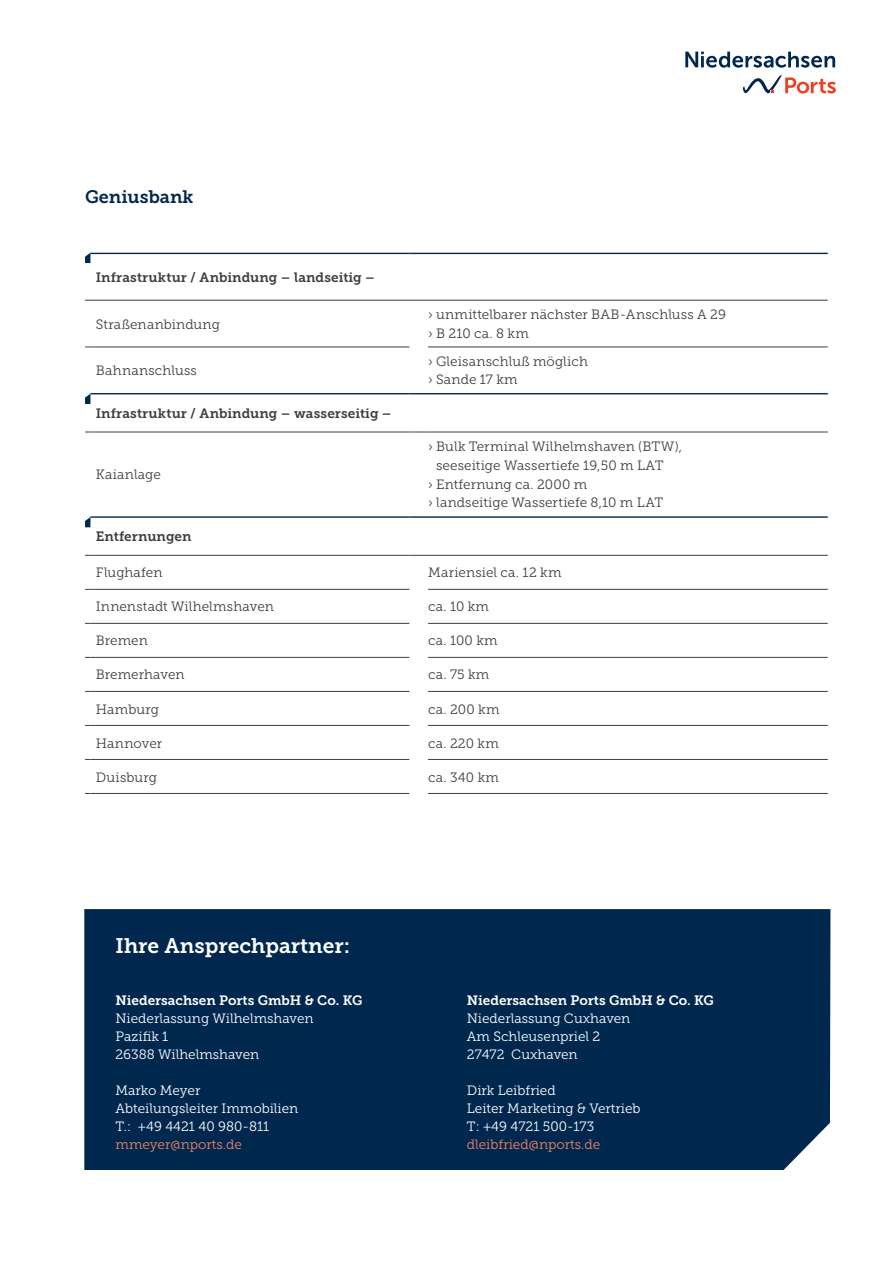
<style>
.page{position:relative;width:893px;height:1263px;background:#fff}
.page>*{position:absolute;margin:0;border:0;box-sizing:border-box;transform-origin:0 0}
.t1{font:21px "Museo Slab 700";color:#fff}
.t2{font:18px "Museo Slab 700";color:#00284f}
.t3{font:13.5px/18.6px "Museo Slab 300";letter-spacing:.01em;color:#3e3e3f}
.t4{font:13.5px/18px "Museo Slab 300";color:#fff}
.t5{font:13.5px "Museo Slab 700";letter-spacing:.005em;color:#3e3e3f}
.t6{font:13.5px "Museo Slab 700";color:#fff}
.t7{font:13.5px "Museo Slab 300";color:#f48465}
</style>
<div class="page">
<svg style="left:685px;top:52px;width:150px;height:16px"></svg>
<svg style="left:743px;top:75px;width:93px;height:19px"></svg>
<hr style="left:90px;top:347px;width:319px;height:1px;background:#3e3e3f">
<hr style="left:428px;top:347px;width:400px;height:1px;background:#3e3e3f">
<hr style="left:90px;top:589px;width:319px;height:1px;background:#3e3e3f">
<hr style="left:428px;top:589px;width:400px;height:1px;background:#3e3e3f">
<hr style="left:90px;top:623px;width:319px;height:1px;background:#3e3e3f">
<hr style="left:428px;top:623px;width:400px;height:1px;background:#3e3e3f">
<hr style="left:90px;top:657px;width:319px;height:1px;background:#3e3e3f">
<hr style="left:428px;top:657px;width:400px;height:1px;background:#3e3e3f">
<hr style="left:90px;top:691px;width:319px;height:1px;background:#3e3e3f">
<hr style="left:428px;top:691px;width:400px;height:1px;background:#3e3e3f">
<hr style="left:90px;top:725px;width:319px;height:1px;background:#3e3e3f">
<hr style="left:428px;top:725px;width:400px;height:1px;background:#3e3e3f">
<hr style="left:90px;top:759px;width:319px;height:1px;background:#3e3e3f">
<hr style="left:428px;top:759px;width:400px;height:1px;background:#3e3e3f">
<hr style="left:90px;top:793px;width:319px;height:1px;background:#3e3e3f">
<hr style="left:428px;top:793px;width:400px;height:1px;background:#3e3e3f">
<hr style="left:90px;top:253px;width:319px;height:1px;background:#00284f">
<svg style="left:409px;top:253px;width:19px;height:1px"></svg>
<hr style="left:428px;top:253px;width:400px;height:1px;background:#00284f">
<hr style="left:90px;top:393px;width:319px;height:1px;background:#00284f">
<svg style="left:409px;top:393px;width:19px;height:1px"></svg>
<hr style="left:428px;top:393px;width:400px;height:1px;background:#00284f">
<hr style="left:90px;top:516px;width:319px;height:2px;background:#00284f">
<svg style="left:409px;top:516px;width:19px;height:2px"></svg>
<hr style="left:428px;top:516px;width:400px;height:2px;background:#00284f">
<hr style="left:90px;top:300px;width:319px;height:1px;background:#3e3e3f">
<svg style="left:409px;top:300px;width:19px;height:1px"></svg>
<hr style="left:428px;top:300px;width:400px;height:1px;background:#3e3e3f">
<hr style="left:90px;top:432px;width:319px;height:1px;background:#3e3e3f">
<svg style="left:409px;top:432px;width:19px;height:1px"></svg>
<hr style="left:428px;top:432px;width:400px;height:1px;background:#3e3e3f">
<hr style="left:90px;top:555px;width:319px;height:1px;background:#3e3e3f">
<svg style="left:409px;top:555px;width:19px;height:1px"></svg>
<hr style="left:428px;top:555px;width:400px;height:1px;background:#3e3e3f">
<svg style="left:85px;top:253px;width:5px;height:10px"></svg>
<svg style="left:85px;top:394px;width:5px;height:10px"></svg>
<svg style="left:85px;top:517px;width:5px;height:10px"></svg>
<div style="left:84px;top:909px;width:747px;height:261px;background:#00284f"></div>
<h2 class="t2" style="left:85px;top:187px;width:110px">Geniusbank</h2>
<p class="t5" style="left:96px;top:270px;width:281px">Infrastruktur / Anbindung – landseitig –</p>
<p class="t3" style="left:96px;top:315px;width:126px">Straßenanbindung</p>
<p class="t3" style="left:428px;top:305px;width:299px">› unmittelbarer nächster BAB-Anschluss A 29 › B 210 ca. 8 km</p>
<p class="t3" style="left:96px;top:361px;width:103px">Bahnanschluss</p>
<p class="t3" style="left:428px;top:352px;width:161px">› Gleisanschluß möglich › Sande 17 km</p>
<p class="t5" style="left:96px;top:406px;width:297px">Infrastruktur / Anbindung – wasserseitig –</p>
<p class="t3" style="left:96px;top:465px;width:67px">Kaianlage</p>
<p class="t3" style="left:428px;top:437px;width:255px">› Bulk Terminal Wilhelmshaven (BTW),</p>
<p class="t3" style="left:436px;top:456px;width:229px">seeseitige Wassertiefe 19,50 m LAT</p>
<p class="t3" style="left:428px;top:475px;width:161px">› Entfernung ca. 2000 m</p>
<p class="t3" style="left:428px;top:493px;width:237px">› landseitige Wassertiefe 8,10 m LAT</p>
<p class="t5" style="left:96px;top:529px;width:97px">Entfernungen</p>
<p class="t3" style="left:96px;top:563px;width:68px">Flughafen</p>
<p class="t3" style="left:428px;top:563px;width:135px">Mariensiel ca. 12 km</p>
<p class="t3" style="left:96px;top:598px;width:180px">Innenstadt Wilhelmshaven</p>
<p class="t3" style="left:428px;top:598px;width:62px">ca. 10 km</p>
<p class="t3" style="left:96px;top:632px;width:54px">Bremen</p>
<p class="t3" style="left:428px;top:632px;width:71px">ca. 100 km</p>
<p class="t3" style="left:96px;top:666px;width:90px">Bremerhaven</p>
<p class="t3" style="left:428px;top:666px;width:63px">ca. 75 km</p>
<p class="t3" style="left:96px;top:700px;width:65px">Hamburg</p>
<p class="t3" style="left:428px;top:700px;width:73px">ca. 200 km</p>
<p class="t3" style="left:96px;top:734px;width:68px">Hannover</p>
<p class="t3" style="left:428px;top:734px;width:72px">ca. 220 km</p>
<p class="t3" style="left:96px;top:768px;width:63px">Duisburg</p>
<p class="t3" style="left:428px;top:768px;width:72px">ca. 340 km</p>
<h1 class="t1" style="left:116px;top:934px;width:236px">Ihre Ansprechpartner:</h1>
<p class="t6" style="left:116px;top:993px;width:249px">Niedersachsen Ports GmbH &amp; Co. KG</p>
<p class="t4" style="left:116px;top:1010px;width:200px">Niederlassung Wilhelmshaven<br>Pazifik 1<br>26388 Wilhelmshaven</p>
<p class="t4" style="left:116px;top:1081px;width:184px">Marko Meyer<br>Abteilungsleiter Immobilien<br>T.: +49 4421 40 980-811</p>
<p class="t7" style="left:116px;top:1137px;width:128px">mmeyer@nports.de</p>
<p class="t6" style="left:467px;top:993px;width:249px">Niedersachsen Ports GmbH &amp; Co. KG</p>
<p class="t4" style="left:467px;top:1010px;width:165px">Niederlassung Cuxhaven<br>Am Schleusenpriel 2<br>27472 Cuxhaven</p>
<p class="t4" style="left:467px;top:1082px;width:175px">Dirk Leibfried<br>Leiter Marketing &amp; Vertrieb<br>T: +49 4721 500-173</p>
<p class="t7" style="left:467px;top:1137px;width:135px">dleibfried@nports.de</p>
</div>
